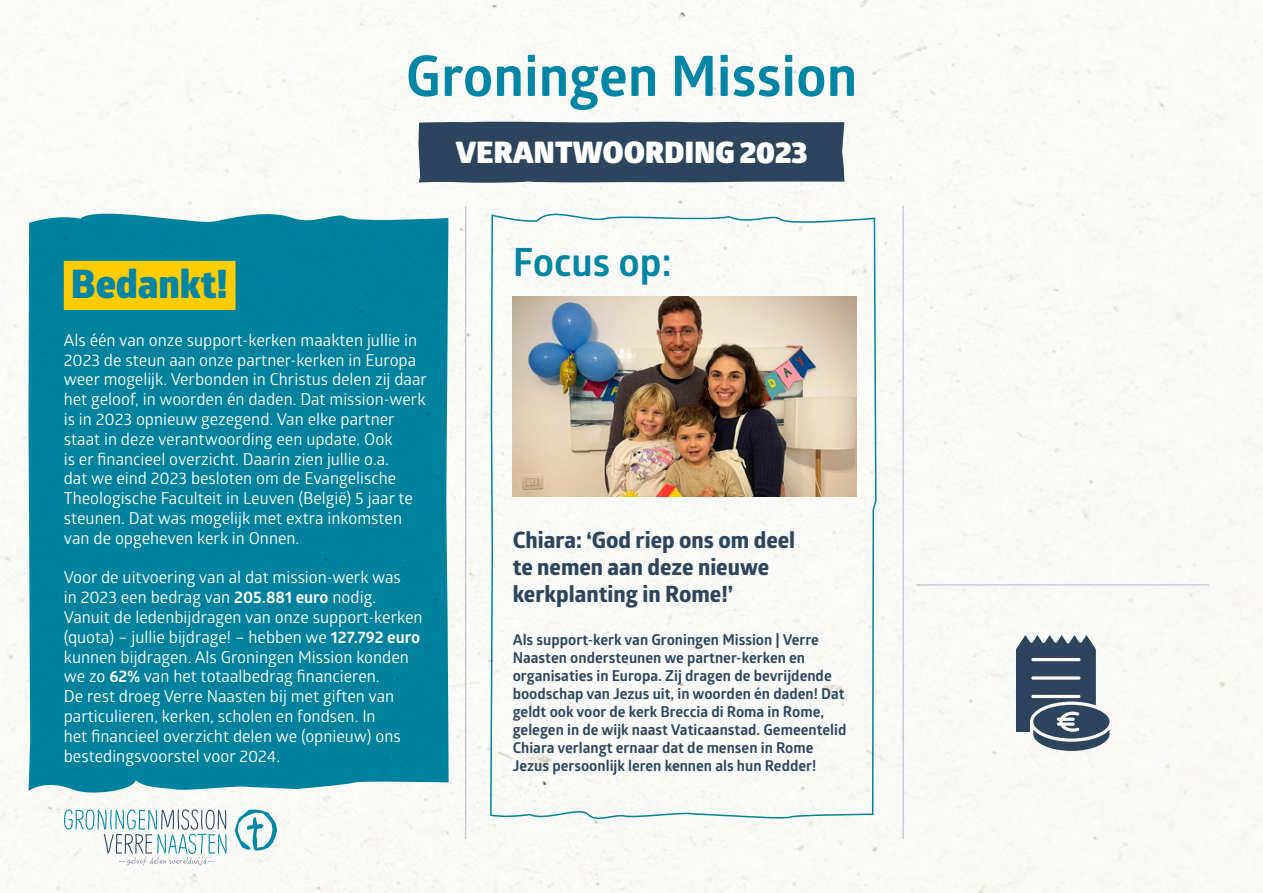
<style>
.page{position:relative;width:1263px;height:893px;background:#fff}
.page>*{position:absolute;margin:0;border:0;box-sizing:border-box;transform-origin:0 0}
.t1{font:700 56.1px "Glober";color:#0085a4}
.t2{font:800 39.3px "Glober";color:#0085a4}
.t3{font:700 39px "Glober";color:#0085a4}
.t4{font:900 29.7px "Glober";letter-spacing:.01em;color:#fff}
.t5{font:700 22.5px/27px "Globerx";color:#2c455d}
.t6{font:16.5px/19.8px "Glober";color:#fff}
.t7{font:700 15px/18px "Glober";color:#2c455d}
.s1{font-weight:700}
</style>
<div class="page">
<img style="left:0;top:0;width:1263px;height:893px">
<svg style="left:489px;top:212px;width:389px;height:613px"></svg>
<div style="left:418px;top:121px;width:426px;height:62px;background:#2c455d"></div>
<div style="left:29px;top:212px;width:420px;height:584px;background:#00819e"></div>
<div style="left:64px;top:261px;width:171px;height:49px;background:#fc0"></div>
<hr style="left:902px;top:206px;width:2px;height:633px;background:#2c455d">
<hr style="left:916px;top:584px;width:293px;height:2px;background:#2c455d">
<img style="left:513px;top:296px;width:343px;height:200px">
<svg style="left:1016px;top:635px;width:93px;height:116px"></svg>
<svg style="left:235px;top:809px;width:42px;height:42px"></svg>
<svg style="left:64px;top:809px;width:163px;height:56px"></svg>
<hr style="left:465px;top:206px;width:1px;height:633px;background:#2c455d">
<h1 class="t1" style="left:406px;top:37px;width:453px">Groningen Mission</h1>
<h3 class="t4" style="left:456px;top:130px;width:353px">VERANTWOORDING 2023</h3>
<h2 class="t2" style="left:71px;top:255px;width:159px">Bedankt!</h2>
<p class="t6" style="left:64px;top:329px;width:365px">Als één van onze support-kerken maakten jullie in 2023 de steun aan onze partner-kerken in Europa weer mogelijk. Verbonden in Christus delen zij daar het geloof, in woorden én daden. Dat mission-werk is in 2023 opnieuw gezegend. Van elke partner staat in deze verantwoording een update. Ook<br>is er financieel overzicht. Daarin zien jullie o.a.<br>dat we eind 2023 besloten om de Evangelische Theologische Faculteit in Leuven (België) 5 jaar te steunen. Dat was mogelijk met extra inkomsten van de opgeheven kerk in Onnen.</p>
<p class="t6" style="left:64px;top:567px;width:360px">Voor de uitvoering van al dat mission-werk was<br>in 2023 een bedrag van <span class="s1">205.881 euro</span> nodig.<br>Vanuit de ledenbijdragen van onze support-kerken (quota) – jullie bijdrage! – hebben we <span class="s1">127.792 euro </span>kunnen bijdragen. Als Groningen Mission konden we zo <span class="s1">62%</span> van het totaalbedrag financieren.<br>De rest droeg Verre Naasten bij met giften van particulieren, kerken, scholen en fondsen. In<br>het financieel overzicht delen we (opnieuw) ons bestedingsvoorstel voor 2024.</p>
<h3 class="t3" style="left:513px;top:235px;width:160px">Focus op:</h3>
<h3 class="t5" style="left:513px;top:526px;width:284px">Chiara: ‘God riep ons om deel te nemen aan deze nieuwe kerkplanting in Rome!’</h3>
<p class="t7" style="left:513px;top:630px;width:335px">Als support-kerk van Groningen Mission | Verre Naasten ondersteunen we partner-kerken en organisaties in Europa. Zij dragen de bevrijdende boodschap van Jezus uit, in woorden én daden! Dat geldt ook voor de kerk Breccia di Roma in Rome, gelegen in de wijk naast Vaticaanstad. Gemeentelid Chiara verlangt ernaar dat de mensen in Rome Jezus persoonlijk leren kennen als hun Redder!</p>
</div>
